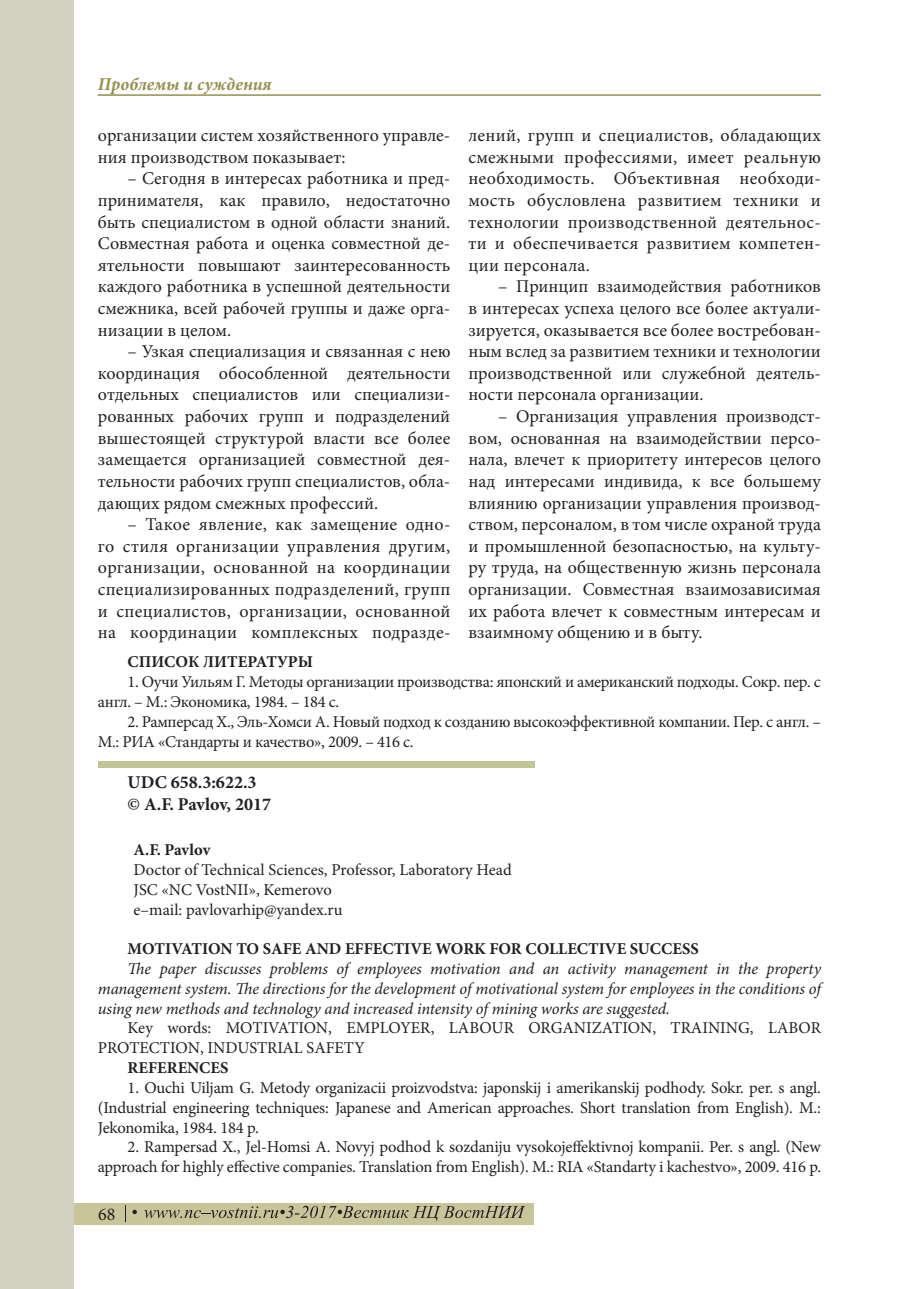
<style>
.page{position:relative;width:906px;height:1289px;background:#fff}
.page>*{position:absolute;margin:0;border:0;box-sizing:border-box;transform-origin:0 0}
.t1{font:18px/21.6px "Minion Pro";color:#231f20;text-align:justify}
.t2{font:700 18px/21.6px "Minion Pro";color:#231f20}
.t3{font:italic 700 18px "Minion Pro";color:#96904e}
.t4{font:italic 18px "Times New Roman";color:#231f20}
.t5{font:16.5px/19.8px "Minion Pro";letter-spacing:-.01em;color:#231f20}
.t6{font:italic 16.5px/19.8px "Minion Pro";letter-spacing:-.01em;color:#231f20;text-align:justify}
.t7{font:700 16.5px "Minion Pro";color:#231f20}
</style>
<div class="page">
<div style="left:4px;top:1202px;width:529px;height:22px;background:#c9c59b"></div>
<svg style="left:144px;top:1206px;width:141px;height:12px"></svg>
<svg style="left:295px;top:1205px;width:230px;height:16px"></svg>
<svg style="left:132px;top:1209px;width:5px;height:5px"></svg>
<svg style="left:125px;top:1205px;width:1px;height:16px"></svg>
<hr style="left:98px;top:94px;width:723px;height:2px;background:#96904e">
<div style="left:0;top:0;width:74px;height:1288px;background:#d2d1c2"></div>
<div style="left:98px;top:760px;width:436px;height:7px;background:#c1c596"></div>
<p class="t3" style="left:98px;top:73px;width:175px">Проблемы и суждения</p>
<p class="t1" style="left:98px;top:126px;width:354px">организации систем хозяйственного управле&shy;ния производством показывает:</p>
<p class="t1" style="left:98px;top:169px;width:354px;text-indent:30px">– Сегодня в интересах работника и пред&shy;принимателя, как правило, недостаточно быть специалистом в одной области знаний.<br>Совместная работа и оценка совместной де&shy;ятельности повышают заинтересованность каждого работника в успешной деятельности смежника, всей рабочей группы и даже орга&shy;низации в целом.</p>
<p class="t1" style="left:98px;top:342px;width:354px;text-indent:30px">– Узкая специализация и связанная с нею координация обособленной деятельности отдельных специалистов или специализи&shy;рованных рабочих групп и подразделений вышестоящей структурой власти все более замещается организацией совместной дея&shy;тельности рабочих групп специалистов, обла&shy;дающих рядом смежных профессий.</p>
<p class="t1" style="left:98px;top:515px;width:354px;text-indent:30px">– Такое явление, как замещение одно&shy;го стиля организации управления другим, организации, основанной на координации специализированных подразделений, групп и специалистов, организации, основанной на координации комплексных подразде-</p>
<p class="t1" style="left:468px;top:126px;width:354px">лений, групп и специалистов, обладающих смежными профессиями, имеет реальную необходимость. Объективная необходи&shy;мость обусловлена развитием техники и технологии производственной деятельнос&shy;ти и обеспечивается развитием компетен&shy;ции персонала.</p>
<p class="t1" style="left:468px;top:277px;width:354px;text-indent:30px">– Принцип взаимодействия работников в интересах успеха целого все более актуали&shy;зируется, оказывается все более востребован&shy;ным вслед за развитием техники и технологии производственной или служебной деятель&shy;ности персонала организации.</p>
<p class="t1" style="left:468px;top:407px;width:354px;text-indent:30px">– Организация управления производст&shy;вом, основанная на взаимодействии персо&shy;нала, влечет к приоритету интересов целого над интересами индивида, к все большему влиянию организации управления производ&shy;ством, персоналом, в том числе охраной труда и промышленной безопасностью, на культу&shy;ру труда, на общественную жизнь персонала организации. Совместная взаимозависимая их работа влечет к совместным интересам и взаимному общению и в быту.</p>
<p class="t7" style="left:128px;top:655px;width:187px">СПИСОК ЛИТЕРАТУРЫ</p>
<p class="t5" style="left:98px;top:673px;width:724px;text-indent:30px">1. Оучи Уильям Г. Методы организации производства: японский и американский подходы. Сокр. пер. с англ. – М.: Экономика, 1984. – 184 с.</p>
<p class="t5" style="left:98px;top:712px;width:724px;text-indent:30px">2. Рамперсад X., Эль-Хомси А. Новый подход к созданию высокоэффективной компании. Пер. с англ. –<br>М.: РИА «Стандарты и качество», 2009. – 416 с.</p>
<p class="t2" style="left:128px;top:772px;width:145px">UDC 658.3:622.3 © A.F. Pavlov, 2017</p>
<p class="t7" style="left:134px;top:843px;width:78px">A.F. Pavlov</p>
<p class="t5" style="left:134px;top:861px;width:380px">Doctor of Technical Sciences, Professor, Laboratory Head<br>JSC «NC VostNII», Kemerovo<br>e–mail: pavlovarhip@yandex.ru</p>
<p class="t7" style="left:128px;top:942px;width:572px">MOTIVATION TO SAFE AND EFFECTIVE WORK FOR COLLECTIVE SUCCESS</p>
<p class="t6" style="left:98px;top:960px;width:724px;text-indent:30px">The paper discusses problems of employees motivation and an activity management in the property management system. The directions for the development of motivational system for employees in the conditions of using new methods and technology and increased intensity of mining works are suggested.</p>
<p class="t5" style="left:98px;top:1019px;width:724px;text-indent:30px">Key words: MOTIVATION, EMPLOYER, LABOUR ORGANIZATION, TRAINING, LABOR<br>PROTECTION, INDUSTRIAL SAFETY</p>
<p class="t7" style="left:128px;top:1061px;width:102px">REFERENCES</p>
<p class="t5" style="left:98px;top:1078px;width:724px;text-align:justify;text-indent:30px">1. Ouchi Uiljam G. Metody organizacii proizvodstva: japonskij i amerikanskij podhody. Sokr. per. s angl. (Industrial engineering techniques: Japanese and American approaches. Short translation from English). M.:<br>Jekonomika, 1984. 184 p.</p>
<p class="t5" style="left:98px;top:1138px;width:725px;text-align:right">2. Rampersad X., Jel-Homsi A. Novyj podhod k sozdaniju vysokojeffektivnoj kompanii. Per. s angl. (New approach for highly effective companies. Translation from English). M.: RIA «Standarty i kachestvo», 2009. 416 p.</p>
<p class="t1" style="left:98px;top:1204px;width:19px">68</p>
<p class="t4" style="left:286px;top:1201px;width:10px">3</p>
</div>
